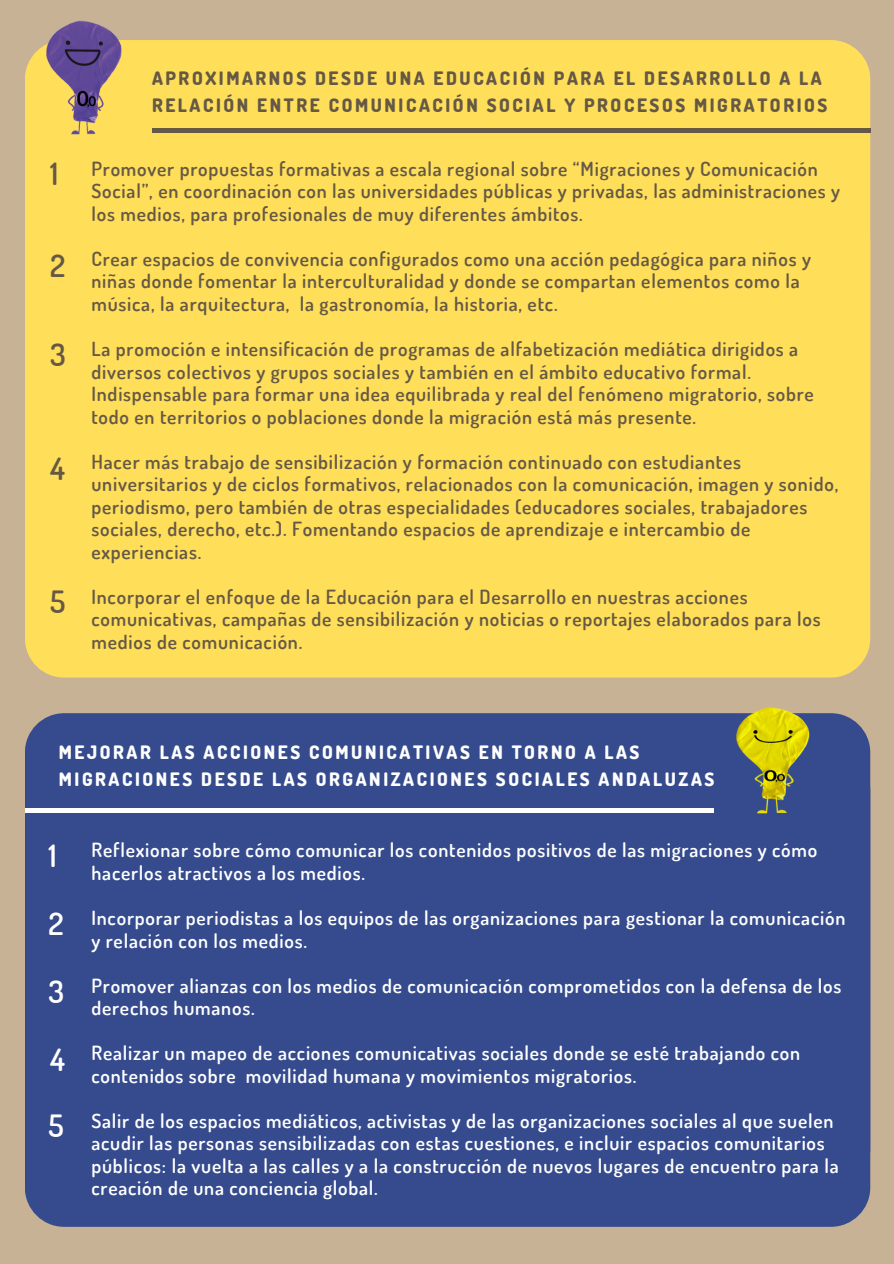
<style>
.page{position:relative;width:894px;height:1264px;background:#fff}
.page>*{position:absolute;margin:0;border:0;box-sizing:border-box;transform-origin:0 0}
.t1{font:600 30.6px "Dosis";color:#655946}
.t2{font:600 30.6px/67.1px "Dosis";color:#fff}
.t3{font:600 19.5px/22.5px "Dosis";letter-spacing:.04em;color:#655946}
.t4{font:600 19.5px/22.5px "Dosis";letter-spacing:.04em;color:#fff}
.t5{font:800 18.45px/27.8px "Dosis";letter-spacing:.14em;color:#655946}
.t6{font:800 18.45px/26.5px "Dosis";letter-spacing:.14em;color:#fff}
</style>
<div class="page">
<div style="left:0;top:0;width:893px;height:1263px;background:#c8b295"></div>
<div style="left:25px;top:40px;width:845px;height:475px;background:#ffde59;border-radius:39px"></div>
<img style="left:25px;top:20px;width:97px;height:115px">
<div style="left:25px;top:202px;width:845px;height:475px;background:#ffde59;border-radius:39px"></div>
<div style="left:152px;top:128px;width:718px;height:5px;background:#655946"></div>
<div style="left:25px;top:751px;width:845px;height:475px;background:#354b8d;border-radius:39px"></div>
<div style="left:25px;top:713px;width:845px;height:475px;background:#354b8d;border-radius:39px"></div>
<div style="left:25px;top:807px;width:688px;height:5px;background:#fff"></div>
<img style="left:665px;top:670px;width:188px;height:144px">
<h1 class="t1" style="left:50px;top:153px;width:10px">1</h1>
<h1 class="t1" style="left:50px;top:245px;width:17px">2</h1>
<h1 class="t1" style="left:50px;top:334px;width:17px">3</h1>
<h1 class="t1" style="left:50px;top:448px;width:16px">4</h1>
<h1 class="t1" style="left:50px;top:581px;width:17px">5</h1>
<p class="t5" style="left:152px;top:63px;width:676px">APROXIMARNOS DESDE UNA EDUCACIÓN PARA EL DESARROLLO A LA<br>RELACIÓN ENTRE COMUNICACIÓN SOCIAL Y PROCESOS MIGRATORIOS</p>
<p class="t3" style="left:91px;top:157px;width:750px">Promover propuestas formativas a escala regional sobre “Migraciones y Comunicación<br>Social”, en coordinación con las universidades públicas y privadas, las administraciones y los medios, para profesionales de muy diferentes ámbitos.</p>
<p class="t3" style="left:91px;top:247px;width:720px">Crear espacios de convivencia configurados como una acción pedagógica para niños y niñas donde fomentar la interculturalidad y donde se compartan elementos como la música, la arquitectura, la gastronomía, la historia, etc.</p>
<p class="t3" style="left:91px;top:337px;width:723px">La promoción e intensificación de programas de alfabetización mediática dirigidos a diversos colectivos y grupos sociales y también en el ámbito educativo formal.<br>Indispensable para formar una idea equilibrada y real del fenómeno migratorio, sobre todo en territorios o poblaciones donde la migración está más presente.</p>
<p class="t3" style="left:91px;top:449px;width:748px">Hacer más trabajo de sensibilización y formación continuado con estudiantes universitarios y de ciclos formativos, relacionados con la comunicación, imagen y sonido, periodismo, pero también de otras especialidades (educadores sociales, trabajadores sociales, derecho, etc.). Fomentando espacios de aprendizaje e intercambio de experiencias.</p>
<p class="t3" style="left:91px;top:585px;width:730px">Incorporar el enfoque de la Educación para el Desarrollo en nuestras acciones comunicativas, campañas de sensibilización y noticias o reportajes elaborados para los medios de comunicación.</p>
<p class="t6" style="left:59px;top:738px;width:657px">MEJORAR LAS ACCIONES COMUNICATIVAS EN TORNO A LAS<br>MIGRACIONES DESDE LAS ORGANIZACIONES SOCIALES ANDALUZAS</p>
<h1 class="t2" style="left:48px;top:821px;width:17px">1<br>2</h1>
<h1 class="t2" style="left:48px;top:956px;width:17px">3</h1>
<h1 class="t2" style="left:48px;top:1025px;width:18px;line-height:66.2px">4<br>5</h1>
<p class="t4" style="left:91px;top:838px;width:727px">Reflexionar sobre cómo comunicar los contenidos positivos de las migraciones y cómo hacerlos atractivos a los medios.</p>
<p class="t4" style="left:91px;top:906px;width:755px">Incorporar periodistas a los equipos de las organizaciones para gestionar la comunicación y relación con los medios.</p>
<p class="t4" style="left:91px;top:973px;width:751px">Promover alianzas con los medios de comunicación comprometidos con la defensa de los derechos humanos.</p>
<p class="t4" style="left:91px;top:1041px;width:710px">Realizar un mapeo de acciones comunicativas sociales donde se esté trabajando con contenidos sobre movilidad humana y movimientos migratorios.</p>
<p class="t4" style="left:91px;top:1108px;width:748px">Salir de los espacios mediáticos, activistas y de las organizaciones sociales al que suelen acudir las personas sensibilizadas con estas cuestiones, e incluir espacios comunitarios públicos: la vuelta a las calles y a la construcción de nuevos lugares de encuentro para la creación de una conciencia global.</p>
</div>
